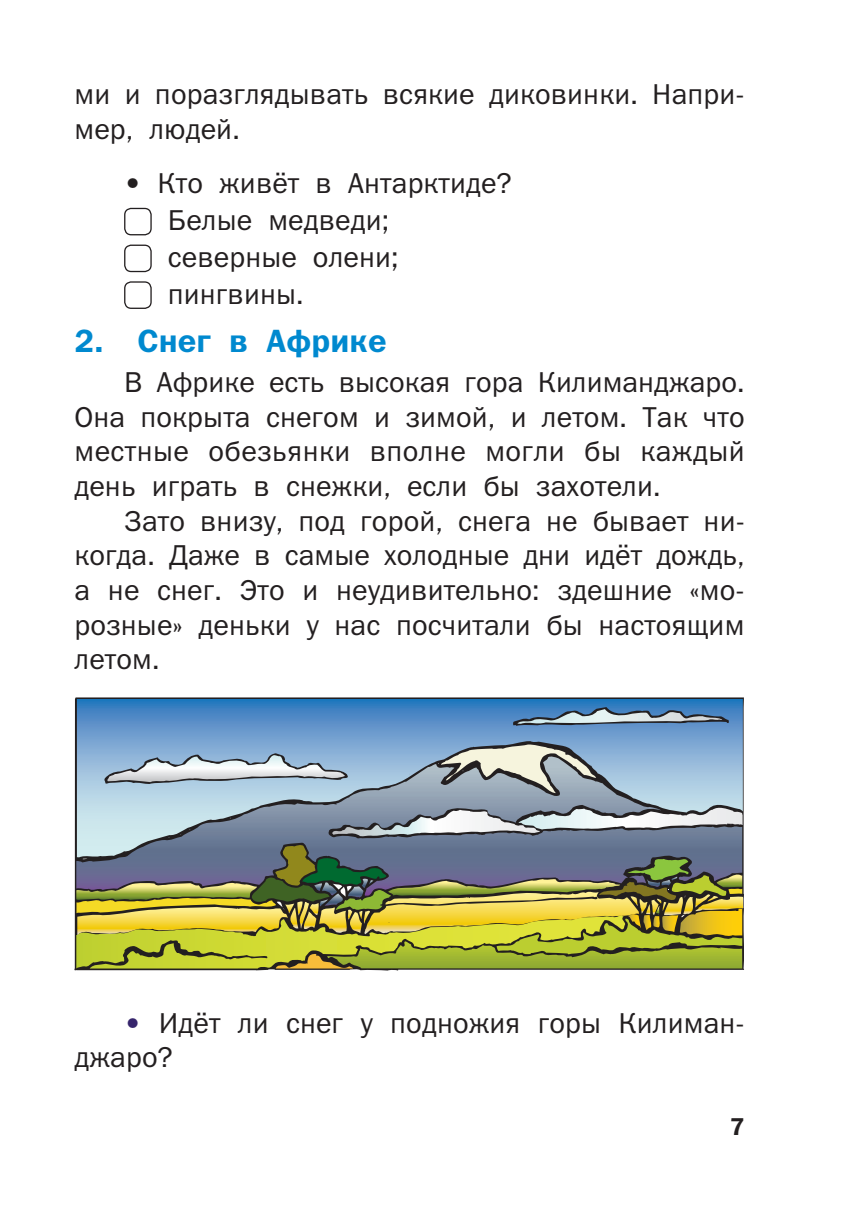
<style>
.page{position:relative;width:844px;height:1216px;background:#fff}
.page>*{position:absolute;margin:0;border:0;box-sizing:border-box;transform-origin:0 0}
.t1{font:32.38px "Franklin Gothic Demi ITC";letter-spacing:.005em;color:#0089cf}
.t2{font:28.88px/34.6px "Franklin Gothic Book ITC";letter-spacing:.005em;color:#231f20}
.t3{font:24.5px "Franklin Gothic Demi ITC";color:#231f20}
.s1{color:#36256c}
</style>
<div class="page">
<div style="left:124px;top:208px;width:28px;height:27px;border:1px solid #231f20;border-radius:6px"></div>
<div style="left:124px;top:244px;width:28px;height:28px;border:1px solid #231f20;border-radius:6px"></div>
<div style="left:124px;top:281px;width:28px;height:28px;border:1px solid #231f20;border-radius:6px"></div>
<svg style="left:76px;top:844px;width:666px;height:126px;background:#989a47"></svg>
<svg style="left:77px;top:699px;width:665px;height:158px;background:#7a9ec0"></svg>
<svg style="left:331px;top:807px;width:411px;height:29px"></svg>
<svg style="left:103px;top:753px;width:245px;height:31px;background:#abbccb"></svg>
<svg style="left:438px;top:744px;width:158px;height:49px;background:#a1a9ab"></svg>
<svg style="left:512px;top:707px;width:217px;height:19px;background:#6c8dad"></svg>
<p class="t2" style="left:74px;top:81px;width:671px">ми и поразглядывать всякие диковинки. Напри&shy;мер, людей.</p>
<p class="t2" style="left:168px;top:169px;width:345px;line-height:36.8px;text-indent:-44px">• Кто живёт в Антарктиде?<br>Белые медведи; северные олени; пингвины.</p>
<p class="t1" style="left:74px;top:322px;width:313px">2. Снег в Африке</p>
<p class="t2" style="left:74px;top:368px;width:671px;text-align:justify;text-indent:50px">В Африке есть высокая гора Килиманджаро.<br>Она покрыта снегом и зимой, и летом. Так что местные обезьянки вполне могли бы каждый день играть в снежки, если бы захотели.</p>
<p class="t2" style="left:74px;top:507px;width:671px;text-align:justify;text-indent:50px">Зато внизу, под горой, снега не бывает ни&shy;когда. Даже в самые холодные дни идёт дождь, а не снег. Это и неудивительно: здешние «мо&shy;розные» деньки у нас посчитали бы настоящим летом.</p>
<p class="t2" style="left:74px;top:1009px;width:671px;text-indent:50px"><span class="s1">•</span> Идёт ли снег у подножия горы Килиман&shy;джаро?</p>
<p class="t3" style="left:729px;top:1111px;width:16px">7</p>
</div>
